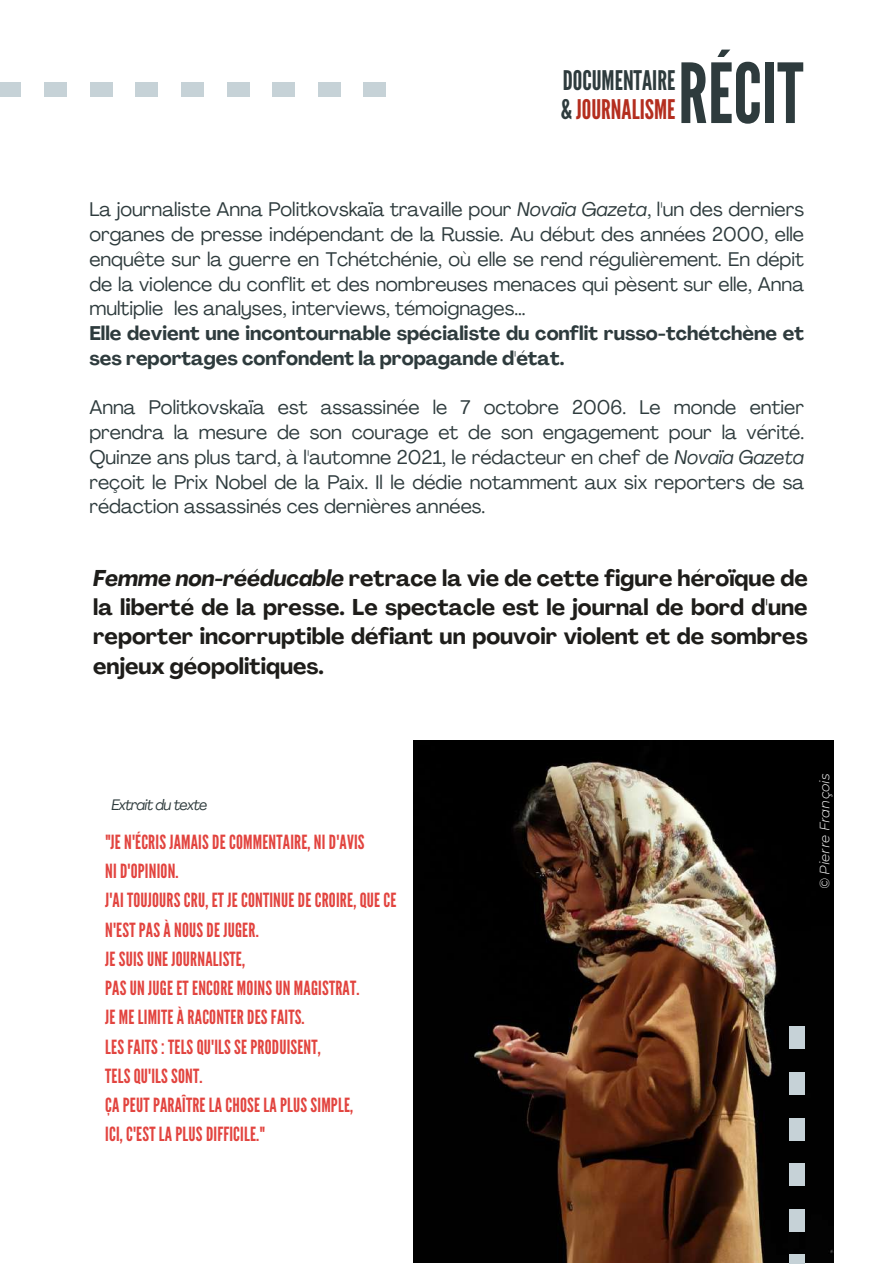
<style>
.page{position:relative;width:893px;height:1264px;background:#fff}
.page>*{position:absolute;margin:0;border:0;box-sizing:border-box;transform-origin:0 0}
.t1{font:82.5px "League Gothic";color:#2e3b3d}
.t2{font:27px/29.2px "League Gothic";color:#2e3b3d}
.t3{font:700 22.5px/29.2px "Agrandir";color:#1e1d1a;text-align:justify}
.t4{font:19.5px/24.8px "Agrandir";color:#2e3b3d;text-align:justify}
.t5{font:19.5px/29.2px "League Gothic";letter-spacing:.01em;color:#e2443f}
.t6{font:700 19.5px/24.8px "Agrandir";color:#2e3b3d}
.t7{font:italic 15px "Agrandir";letter-spacing:-.045em;color:#2e3b3d}
.t8{font:italic 300 13.5px "Montserrat";color:#fff}
.s1{color:#b42e1f}
.s2{font-style:italic}
</style>
<div class="page">
<div style="left:363px;top:82px;width:23px;height:15px;background:#c6d2d7"></div>
<div style="left:318px;top:82px;width:23px;height:15px;background:#c6d2d7"></div>
<div style="left:272px;top:82px;width:23px;height:15px;background:#c6d2d7"></div>
<div style="left:181px;top:82px;width:23px;height:15px;background:#c6d2d7"></div>
<div style="left:135px;top:82px;width:23px;height:15px;background:#c6d2d7"></div>
<div style="left:227px;top:82px;width:22px;height:15px;background:#c6d2d7"></div>
<div style="left:90px;top:82px;width:23px;height:15px;background:#c6d2d7"></div>
<div style="left:0;top:82px;width:21px;height:15px;background:#c6d2d7"></div>
<div style="left:44px;top:82px;width:23px;height:15px;background:#c6d2d7"></div>
<img style="left:413px;top:740px;width:420px;height:522px">
<div style="left:789px;top:1026px;width:15px;height:23px;background:#c6d2d7"></div>
<div style="left:789px;top:1072px;width:15px;height:22px;background:#c6d2d7"></div>
<div style="left:789px;top:1117px;width:15px;height:23px;background:#c6d2d7"></div>
<div style="left:789px;top:1208px;width:15px;height:23px;background:#c6d2d7"></div>
<div style="left:789px;top:1254px;width:15px;height:9px;background:#c6d2d7"></div>
<div style="left:789px;top:1163px;width:15px;height:22px;background:#c6d2d7"></div>
<h1 class="t1" style="left:678px;top:46px;width:127px">RÉCIT</h1>
<h2 class="t2" style="left:560px;top:66px;width:116px">DOCUMENTAIRE &amp; <span class="s1">JOURNALISME</span></h2>
<p class="t4" style="left:89px;top:199px;width:716px">La journaliste Anna Politkovskaïa travaille pour <span class="s2">Novaïa Gazeta</span>, l'un des derniers organes de presse indépendant de la Russie. Au début des années 2000, elle enquête sur la guerre en Tchétchénie, où elle se rend régulièrement. En dépit de la violence du conflit et des nombreuses menaces qui pèsent sur elle, Anna multiplie les analyses, interviews, témoignages...</p>
<p class="t6" style="left:89px;top:323px;width:716px">Elle devient une incontournable spécialiste du conflit russo-tchétchène et ses reportages confondent la propagande d'état.</p>
<p class="t4" style="left:89px;top:397px;width:716px">Anna Politkovskaïa est assassinée le 7 octobre 2006. Le monde entier prendra la mesure de son courage et de son engagement pour la vérité.<br>Quinze ans plus tard, à l'automne 2021, le rédacteur en chef de <span class="s2">Novaïa Gazeta </span>reçoit le Prix Nobel de la Paix. Il le dédie notamment aux six reporters de sa rédaction assassinés ces dernières années.</p>
<p class="t3" style="left:93px;top:565px;width:716px"><span class="s2">Femme non-rééducable</span> retrace la vie de cette figure héroïque de la liberté de la presse. Le spectacle est le journal de bord d'une reporter incorruptible défiant un pouvoir violent et de sombres enjeux géopolitiques.</p>
<p class="t7" style="left:111px;top:798px;width:97px">Extrait du texte</p>
<p class="t5" style="left:105px;top:827px;width:293px">"JE N'ÉCRIS JAMAIS DE COMMENTAIRE, NI D'AVIS<br>NI D'OPINION.<br>J'AI TOUJOURS CRU, ET JE CONTINUE DE CROIRE, QUE CE<br>N'EST PAS À NOUS DE JUGER.<br>JE SUIS UNE JOURNALISTE,<br>PAS UN JUGE ET ENCORE MOINS UN MAGISTRAT.<br>JE ME LIMITE À RACONTER DES FAITS.<br>LES FAITS : TELS QU'ILS SE PRODUISENT,<br>TELS QU'ILS SONT.<br>ÇA PEUT PARAÎTRE LA CHOSE LA PLUS SIMPLE,<br>ICI, C'EST LA PLUS DIFFICILE."</p>
<p class="t8" style="left:816px;top:889px;width:117px;rotate:-90deg">© Pierre François</p>
</div>
